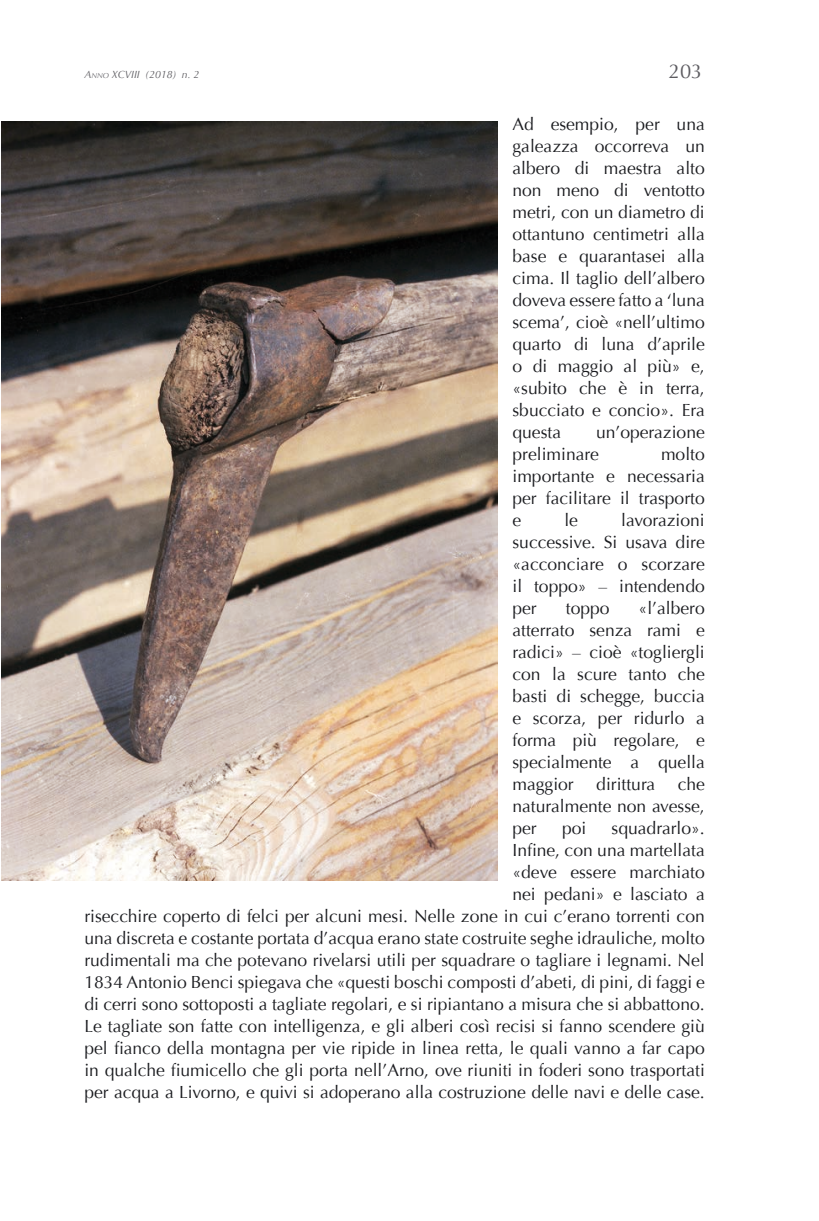
<style>
.page{position:relative;width:819px;height:1221px;background:#fff}
.page>*{position:absolute;margin:0;border:0;box-sizing:border-box;transform-origin:0 0}
.t1{font:20.12px "Optima";color:#5c5b60}
.t2{font:17.5px/22.1px "Optima";color:#1b1c20;text-align:justify}
.t3{font:italic 10.5px "Optima";color:#5c5b60}
.t4{font:italic 7.35px "Optima";color:#5c5b60}
.s1{font-size:10.5px}
.s2{font-style:inherit}
</style>
<div class="page">
<img style="left:1px;top:121px;width:496px;height:759px">
<p class="t4" style="left:84px;top:71px;width:14px"><span class="s1">A</span>NNO</p>
<p class="t3" style="left:112px;top:68px;width:89px">XCVIII (2018) <span class="s2">n</span>. 2</p>
<p class="t1" style="left:669px;top:59px;width:35px">203</p>
<p class="t2" style="left:512px;top:113px;width:194px">Ad esempio, per una galeazza occorreva un albero di maestra alto non meno di ventotto metri, con un diametro di ottantuno centimetri alla base e quarantasei alla cima. Il taglio dell’albero doveva essere fatto a ‘luna scema’, cioè «nell’ultimo quarto di luna d’aprile o di maggio al più» e, «subito che è in terra, sbucciato e concio». Era questa</p>
<p class="t2" style="left:512px;top:421px;width:194px;text-indent:83px">un’operazione preliminare</p>
<p class="t2" style="left:512px;top:443px;width:194px;text-indent:148px">molto importante e necessaria per facilitare il trasporto e</p>
<p class="t2" style="left:512px;top:509px;width:194px;text-indent:109px">lavorazioni successive. Si usava dire «acconciare o scorzare il toppo» – intendendo per</p>
<p class="t2" style="left:564px;top:509px;width:15px">le</p>
<p class="t2" style="left:512px;top:597px;width:194px;text-indent:126px">«l’albero atterrato senza rami e radici» – cioè «togliergli con la scure tanto che basti di schegge, buccia e scorza, per ridurlo a forma più regolare, e specialmente a quella maggior</p>
<p class="t2" style="left:565px;top:597px;width:45px">toppo</p>
<p class="t2" style="left:512px;top:773px;width:194px;text-indent:165px">che naturalmente non avesse, per</p>
<p class="t2" style="left:596px;top:773px;width:61px">dirittura</p>
<p class="t2" style="left:84px;top:817px;width:622px;text-align:right">squadrarlo».<br>Infine, con una martellata<br>«deve essere marchiato<br>nei pedani» e lasciato a<br>risecchire coperto di felci per alcuni mesi. Nelle zone in cui c’erano torrenti con una discreta e costante portata d’acqua erano state costruite seghe idrauliche, molto rudimentali ma che potevano rivelarsi utili per squadrare o tagliare i legnami. Nel 1834 Antonio Benci spiegava che «questi boschi composti d’abeti, di pini, di faggi e di cerri sono sottoposti a tagliate regolari, e si ripiantano a misura che si abbattono.<br>Le tagliate son fatte con intelligenza, e gli alberi così recisi si fanno scendere giù pel fianco della montagna per vie ripide in linea retta, le quali vanno a far capo in qualche fiumicello che gli porta nell’Arno, ove riuniti in foderi sono trasportati per acqua a Livorno, e quivi si adoperano alla costruzione delle navi e delle case.</p>
<p class="t2" style="left:562px;top:817px;width:26px">poi</p>
</div>
